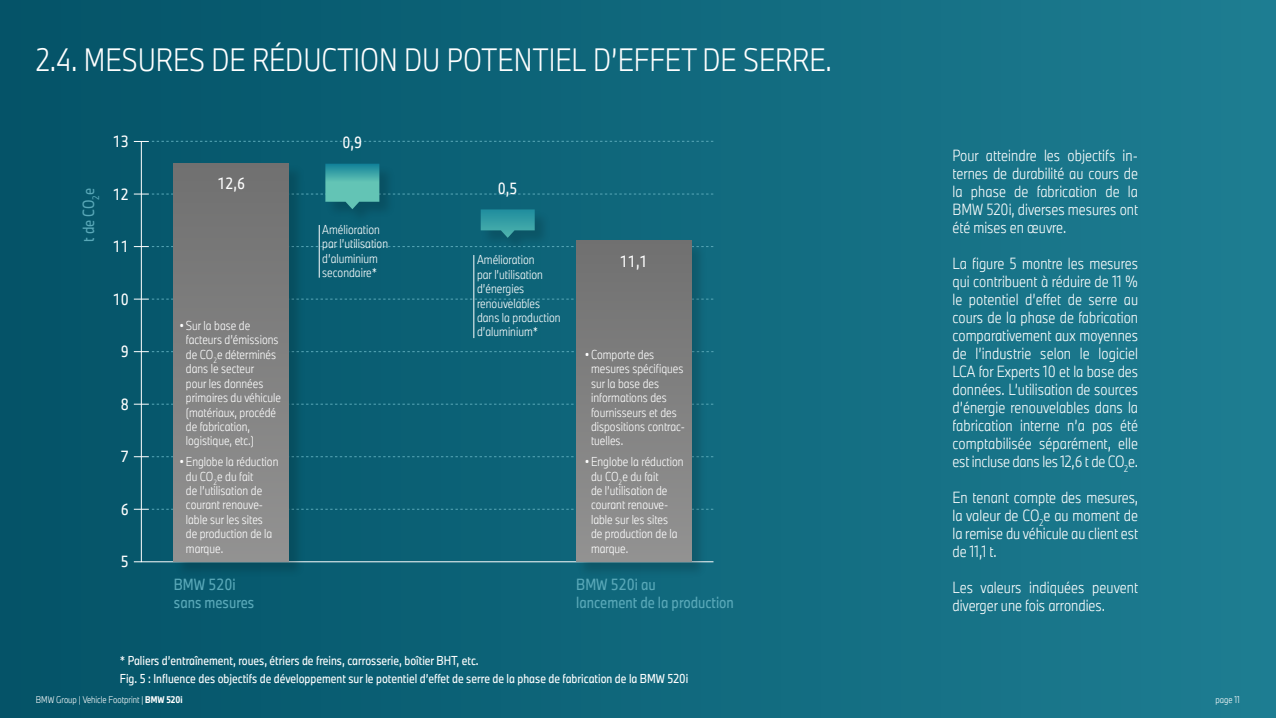
<style>
.page{position:relative;width:1276px;height:718px;background:#fff}
.page>*{position:absolute;margin:0;border:0;box-sizing:border-box;transform-origin:0 0}
.t1{font:300 30px "BMW Group TN Condensed Pro";color:#fff}
.t2{font:300 15px/18px "BMW Group TN Condensed Pro";color:#fff;text-align:justify}
.t3{font:15px/18px "BMW Group TN Condensed";color:#59a8b8}
.t4{font:15px "BMW Group TN Condensed";color:#fff}
.t5{font:300 12px/14.4px "BMW Group TN Condensed";color:#fff}
.t6{font:12px/18px "BMW Group TN Condensed Pro";color:#fff}
.t7{font:300 9px "BMW Group TN Condensed Pro";color:#fff}
.s1{font-weight:700}
</style>
<div class="page">
<div style="left:0;top:0;width:1276px;height:718px;background:linear-gradient(to right,#035267,#1d7d92)"></div>
<svg style="left:134px;top:508px;width:6px;height:2px"></svg>
<svg style="left:134px;top:403px;width:6px;height:2px"></svg>
<svg style="left:134px;top:298px;width:6px;height:2px"></svg>
<svg style="left:140px;top:140px;width:574px;height:422px;background:#0f6276"></svg>
<div style="left:480px;top:210px;width:71px;height:44px;background:#000;opacity:.15"></div>
<hr style="left:473px;top:255px;width:1px;height:83px;background:#fff">
<hr style="left:319px;top:225px;width:1px;height:52px;background:#fff">
<svg style="left:134px;top:164px;width:579px;height:74px;background:#12697b"></svg>
<div style="left:174px;top:163px;width:131px;height:415px;background:#075467"></div>
<div style="left:174px;top:163px;width:115px;height:398px;background:linear-gradient(to bottom,#707070,#929292)"></div>
<div style="left:576px;top:241px;width:131px;height:337px;background:#000;opacity:.15"></div>
<div style="left:576px;top:240px;width:115px;height:321px;background:linear-gradient(to bottom,#707070,#929292)"></div>
<h1 class="t1" style="left:36px;top:38px;width:797px">2.4. MESURES DE RÉDUCTION DU POTENTIEL D’EFFET DE SERRE.</h1>
<p class="t4" style="left:113px;top:130px;width:18px">13</p>
<p class="t4" style="left:342px;top:132px;width:21px">0,9</p>
<p class="t4" style="left:217px;top:173px;width:29px">12,6</p>
<p class="t3" style="left:79px;top:242px;width:55px;rotate:-90deg">t de CO<sub>2</sub>e</p>
<p class="t4" style="left:498px;top:177px;width:21px">0,5</p>
<p class="t5" style="left:477px;top:252px;width:85px">Amélioration<br>par l’utilisation d’énergies renouvelables dans la production d’aluminium*</p>
<p class="t4" style="left:113px;top:183px;width:18px">12</p>
<p class="t5" style="left:322px;top:222px;width:67px">Amélioration par l’utilisation d’aluminium secondaire*</p>
<p class="t4" style="left:113px;top:236px;width:18px">11</p>
<p class="t4" style="left:113px;top:288px;width:18px">10</p>
<p class="t5" style="left:186px;top:318px;width:97px;text-indent:-6px">• Sur la base de facteurs d’émissions de CO<sub>2</sub>e déterminés dans le secteur<br>pour les données primaires du véhicule (matériaux, procédé de fabrication, logistique, etc.)</p>
<p class="t5" style="left:186px;top:454px;width:94px;text-indent:-6px">• Englobe la réduction du CO<sub>2</sub>e du fait<br>de l’utilisation de courant renouve&shy;lable sur les sites<br>de production de la marque.</p>
<p class="t4" style="left:121px;top:341px;width:10px">9</p>
<p class="t4" style="left:121px;top:393px;width:10px">8</p>
<p class="t4" style="left:121px;top:446px;width:10px">7</p>
<p class="t4" style="left:121px;top:498px;width:10px">6</p>
<p class="t4" style="left:121px;top:551px;width:10px">5</p>
<p class="t4" style="left:620px;top:250px;width:29px">11,1</p>
<p class="t5" style="left:591px;top:347px;width:95px;text-indent:-6px">• Comporte des mesures spécifiques sur la base des informations des fournisseurs et des dispositions contrac&shy;tuelles.</p>
<p class="t5" style="left:591px;top:454px;width:94px;text-indent:-6px">• Englobe la réduction du CO<sub>2</sub>e du fait<br>de l’utilisation de courant renouve&shy;lable sur les sites<br>de production de la marque.</p>
<p class="t3" style="left:174px;top:574px;width:82px">BMW 520i sans mesures</p>
<p class="t3" style="left:576px;top:574px;width:159px">BMW 520i au<br>lancement de la production</p>
<p class="t6" style="left:120px;top:651px;width:570px">* Paliers d’entraînement, roues, étriers de freins, carrosserie, boîtier BHT, etc.<br>Fig. 5 : Influence des objectifs de développement sur le potentiel d’effet de serre de la phase de fabrication de la BMW 520i</p>
<p class="t2" style="left:952px;top:145px;width:187px">Pour atteindre les objectifs in&shy;ternes de durabilité au cours de la phase de fabrication de la BMW 520i, diverses mesures ont été mises en œuvre.</p>
<p class="t2" style="left:952px;top:253px;width:187px">La figure 5 montre les mesures qui contribuent à réduire de 11 % le potentiel d’effet de serre au cours de la phase de fabrication comparativement aux moyennes de l’industrie selon le logiciel LCA for Experts 10 et la base des données. L’utilisation de sources d’énergie renouvelables dans la fabrication interne n’a pas été comptabilisée séparément, elle est incluse dans les 12,6 t de CO<sub>2</sub>e.</p>
<p class="t2" style="left:952px;top:487px;width:187px">En tenant compte des mesures, la valeur de CO<sub>2</sub>e au moment de la remise du véhicule au client est de 11,1 t.</p>
<p class="t2" style="left:952px;top:577px;width:187px">Les valeurs indiquées peuvent diverger une fois arrondies.</p>
<p class="t7" style="left:36px;top:693px;width:148px">BMW Group | Vehicle Footprint | <span class="s1">BMW 520i</span></p>
<p class="t7" style="left:1215px;top:693px;width:26px">page 11</p>
</div>
